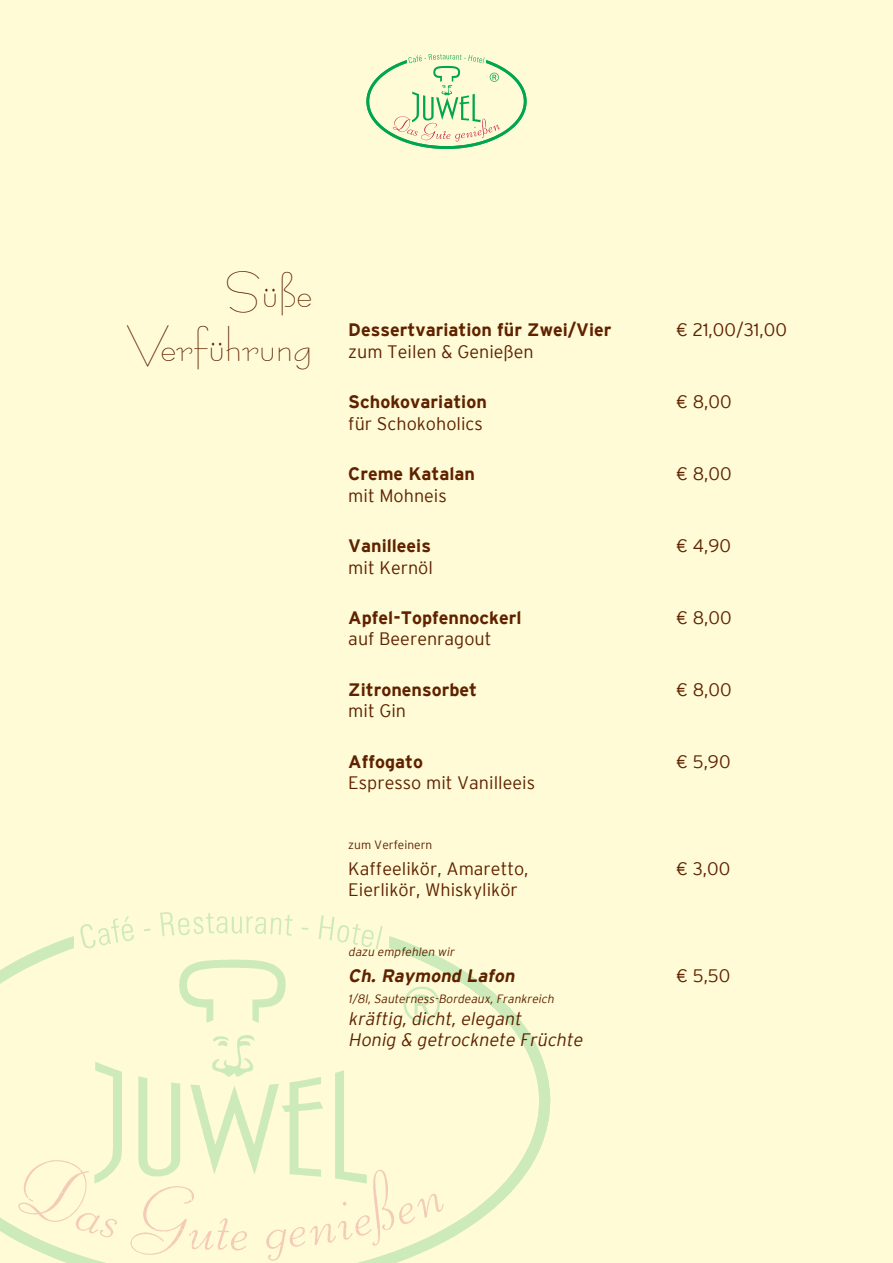
<style>
.page{position:relative;width:893px;height:1263px;background:#fffbd6}
.page>*{position:absolute;margin:0;border:0;box-sizing:border-box;transform-origin:0 0}
.t1{font:45px "Bernhard Fashion BT";color:#5f2200}
.t2{font:300 18px "Harreither";color:#5f2200}
.t3{font:700 18px "Harreither";color:#5f2200}
.t4{font:italic 300 18px "Harreither";color:#5f2200}
.t5{font:italic 700 18px "Harreither";color:#5f2200}
.t6{font:italic 300 12px "Harreither";color:#5f2200}
.t7{font:300 12px "Harreither";color:#5f2200}
</style>
<div class="page">
<svg style="left:366px;top:54px;width:161px;height:95px"></svg>
<svg style="left:0;top:912px;width:550px;height:351px"></svg>
<p class="t1" style="left:225px;top:264px;width:89px">Süße</p>
<p class="t1" style="left:126px;top:318px;width:188px">Verführung</p>
<p class="t3" style="left:348px;top:318px;width:265px">Dessertvariation für Zwei/Vier</p>
<p class="t2" style="left:348px;top:340px;width:187px">zum Teilen &amp; Genießen</p>
<p class="t3" style="left:348px;top:390px;width:140px">Schokovariation</p>
<p class="t2" style="left:348px;top:412px;width:136px">für Schokoholics</p>
<p class="t3" style="left:348px;top:462px;width:128px">Creme Katalan</p>
<p class="t2" style="left:348px;top:484px;width:100px">mit Mohneis</p>
<p class="t3" style="left:348px;top:534px;width:84px">Vanilleeis</p>
<p class="t2" style="left:348px;top:556px;width:86px">mit Kernöl</p>
<p class="t3" style="left:348px;top:606px;width:175px">Apfel-Topfennockerl</p>
<p class="t2" style="left:348px;top:628px;width:145px">auf Beerenragout</p>
<p class="t3" style="left:348px;top:678px;width:130px">Zitronensorbet</p>
<p class="t2" style="left:348px;top:700px;width:59px">mit Gin</p>
<p class="t3" style="left:348px;top:749px;width:76px">Affogato</p>
<p class="t2" style="left:348px;top:771px;width:188px">Espresso mit Vanilleeis</p>
<p class="t7" style="left:348px;top:838px;width:86px">zum Verfeinern</p>
<p class="t2" style="left:348px;top:857px;width:182px">Kaffeelikör, Amaretto,</p>
<p class="t2" style="left:348px;top:878px;width:171px">Eierlikör, Whiskylikör</p>
<p class="t6" style="left:348px;top:945px;width:110px">dazu empfehlen wir</p>
<p class="t5" style="left:348px;top:963px;width:172px">Ch. Raymond Lafon</p>
<p class="t6" style="left:348px;top:991px;width:210px">1/8l,Sauterness-Bordeaux,Frankreich</p>
<p class="t4" style="left:348px;top:1007px;width:178px">kräftig,dicht,elegant</p>
<p class="t4" style="left:348px;top:1029px;width:240px">Honig &amp; getrocknete Früchte</p>
<p class="t2" style="left:676px;top:319px;width:113px">€ 21,00/31,00</p>
<p class="t2" style="left:676px;top:391px;width:57px">€ 8,00</p>
<p class="t2" style="left:676px;top:462px;width:57px">€ 8,00</p>
<p class="t2" style="left:676px;top:534px;width:57px">€ 4,90</p>
<p class="t2" style="left:676px;top:606px;width:57px">€ 8,00</p>
<p class="t2" style="left:676px;top:678px;width:57px">€ 8,00</p>
<p class="t2" style="left:676px;top:750px;width:56px">€ 5,90</p>
<p class="t2" style="left:676px;top:857px;width:56px">€ 3,00</p>
<p class="t2" style="left:676px;top:964px;width:56px">€ 5,50</p>
</div>
